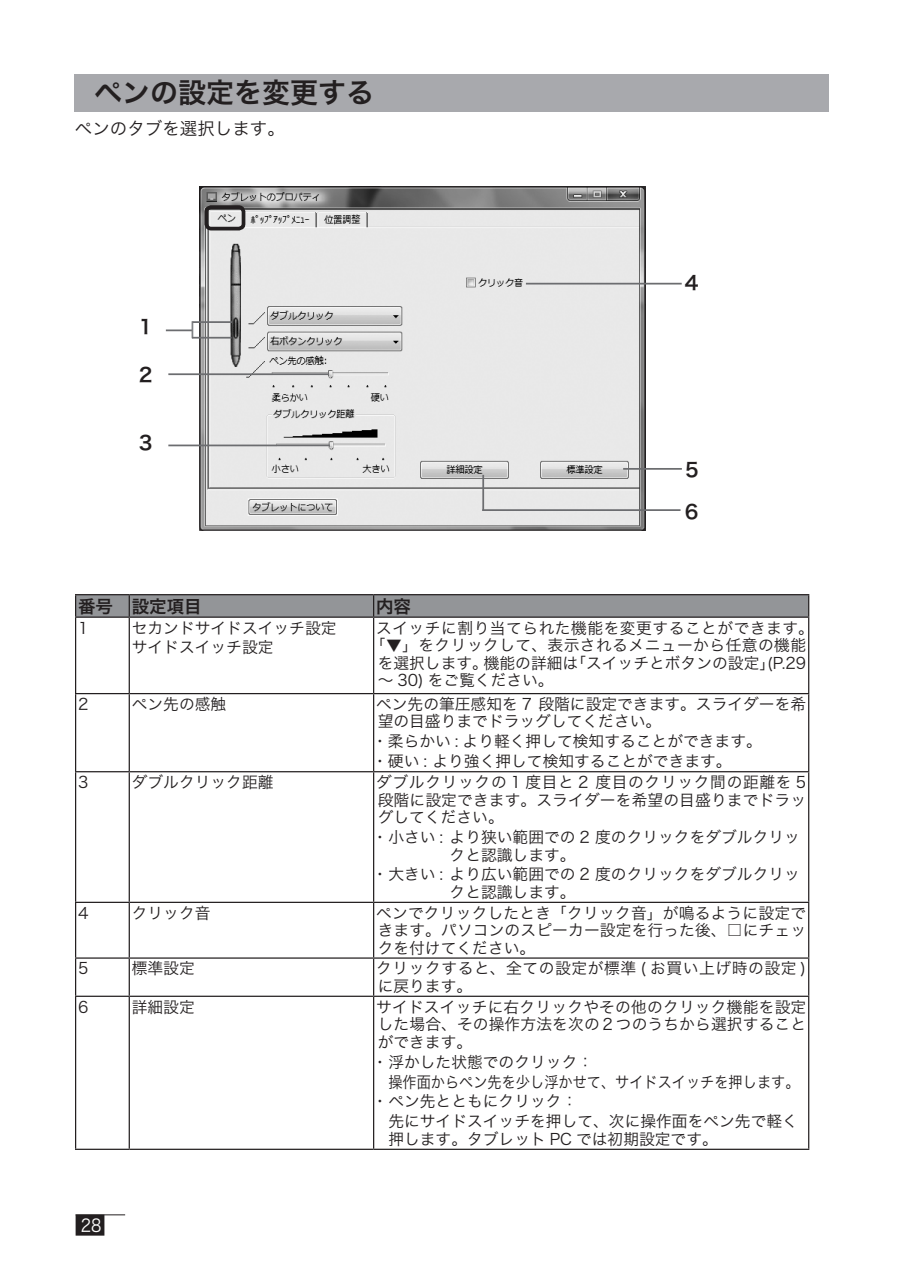
<style>
.page{position:relative;width:903px;height:1275px;background:#fff}
.page>*{position:absolute;margin:0;border:0;box-sizing:border-box;transform-origin:0 0}
.t1{font:28px "Hira Kaku Pro W6";color:#231f20}
.t2{font:19.25px "Hira Kaku Pro W6";color:#231f20}
.t3{font:17.5px "Hira Kaku Pro W3";color:#231f20}
.t4{font:17.5px "Hira Kaku Pro W6";color:#231f20}
.t5{font:17.5px "Hira Kaku Pro W3";color:#fff;scale:.9 1}
.t6{font:15.75px/17.5px "Hira Kaku Pro W3";color:#231f20}
.t7{font:15.75px "Hira Kaku Pro W3";letter-spacing:.03em;color:#231f20}
.t8{font:15.75px/17.5px "Hira Kaku Pro W3";letter-spacing:.035em;color:#231f20}
.t9{font:15.75px "Hira Kaku Pro W3";color:#231f20;scale:.9 1}
</style>
<div class="page">
<div style="left:76px;top:1215px;width:28px;height:21px;background:#231f20"></div>
<hr style="left:76px;top:1214px;width:49px;height:1px;background:#231f20">
<img style="left:202px;top:189px;width:441px;height:339px">
<div style="left:200px;top:187px;width:445px;height:343px;border:1px solid #231f20"></div>
<hr style="left:75px;top:594px;width:54px;height:1px;background:#231f20">
<hr style="left:129px;top:594px;width:245px;height:1px;background:#231f20">
<hr style="left:374px;top:594px;width:435px;height:1px;background:#231f20">
<div style="left:75px;top:595px;width:734px;height:21px;background:#939598"></div>
<hr style="left:75px;top:616px;width:54px;height:2px;background:#231f20">
<hr style="left:75px;top:618px;width:1px;height:75px;background:#231f20">
<hr style="left:129px;top:616px;width:245px;height:2px;background:#231f20">
<hr style="left:129px;top:618px;width:1px;height:75px;background:#231f20">
<hr style="left:374px;top:616px;width:435px;height:2px;background:#231f20">
<hr style="left:373px;top:618px;width:1px;height:75px;background:#231f20">
<hr style="left:808px;top:618px;width:1px;height:75px;background:#231f20">
<hr style="left:75px;top:693px;width:54px;height:1px;background:#231f20">
<hr style="left:75px;top:694px;width:1px;height:77px;background:#231f20">
<hr style="left:129px;top:693px;width:245px;height:1px;background:#231f20">
<hr style="left:129px;top:694px;width:1px;height:77px;background:#231f20">
<hr style="left:374px;top:693px;width:435px;height:1px;background:#231f20">
<hr style="left:373px;top:694px;width:1px;height:77px;background:#231f20">
<hr style="left:808px;top:694px;width:1px;height:77px;background:#231f20">
<hr style="left:75px;top:771px;width:54px;height:1px;background:#231f20">
<hr style="left:75px;top:772px;width:1px;height:130px;background:#231f20">
<hr style="left:129px;top:771px;width:245px;height:1px;background:#231f20">
<hr style="left:129px;top:772px;width:1px;height:130px;background:#231f20">
<hr style="left:374px;top:771px;width:435px;height:1px;background:#231f20">
<hr style="left:373px;top:772px;width:1px;height:130px;background:#231f20">
<hr style="left:808px;top:772px;width:1px;height:130px;background:#231f20">
<hr style="left:75px;top:902px;width:54px;height:1px;background:#231f20">
<hr style="left:75px;top:903px;width:1px;height:54px;background:#231f20">
<hr style="left:129px;top:902px;width:245px;height:1px;background:#231f20">
<hr style="left:129px;top:903px;width:1px;height:54px;background:#231f20">
<hr style="left:374px;top:902px;width:435px;height:1px;background:#231f20">
<hr style="left:373px;top:903px;width:1px;height:54px;background:#231f20">
<hr style="left:808px;top:903px;width:1px;height:54px;background:#231f20">
<hr style="left:75px;top:957px;width:54px;height:2px;background:#231f20">
<hr style="left:75px;top:959px;width:1px;height:37px;background:#231f20">
<hr style="left:129px;top:957px;width:245px;height:2px;background:#231f20">
<hr style="left:129px;top:959px;width:1px;height:37px;background:#231f20">
<hr style="left:374px;top:957px;width:435px;height:2px;background:#231f20">
<hr style="left:373px;top:959px;width:1px;height:37px;background:#231f20">
<hr style="left:808px;top:959px;width:1px;height:37px;background:#231f20">
<hr style="left:75px;top:996px;width:54px;height:1px;background:#231f20">
<hr style="left:75px;top:997px;width:1px;height:152px;background:#231f20">
<hr style="left:129px;top:996px;width:245px;height:1px;background:#231f20">
<hr style="left:129px;top:997px;width:1px;height:152px;background:#231f20">
<hr style="left:374px;top:996px;width:435px;height:1px;background:#231f20">
<hr style="left:373px;top:997px;width:1px;height:152px;background:#231f20">
<hr style="left:808px;top:997px;width:1px;height:152px;background:#231f20">
<hr style="left:75px;top:1149px;width:54px;height:1px;background:#231f20">
<hr style="left:129px;top:1149px;width:245px;height:1px;background:#231f20">
<hr style="left:374px;top:1149px;width:435px;height:1px;background:#231f20">
<div style="left:74px;top:74px;width:754px;height:38px;background:#a8a9ad"></div>
<hr style="left:168px;top:373px;width:161px;height:2px;background:#6c6d70">
<hr style="left:166px;top:329px;width:27px;height:2px;background:#6c6d70">
<hr style="left:168px;top:445px;width:162px;height:1px;background:#6c6d70">
<svg style="left:192px;top:323px;width:1px;height:14px"></svg>
<hr style="left:192px;top:321px;width:40px;height:2px;background:#6c6d70">
<hr style="left:192px;top:337px;width:39px;height:2px;background:#6c6d70">
<hr style="left:526px;top:283px;width:156px;height:2px;background:#6c6d70">
<hr style="left:623px;top:468px;width:59px;height:2px;background:#6c6d70">
<div style="left:204px;top:205px;width:41px;height:25px;border:4px solid #231f20;border-radius:5px"></div>
<hr style="left:482px;top:509px;width:198px;height:2px;background:#6c6d70">
<hr style="left:482px;top:475px;width:2px;height:36px;background:#6c6d70">
<h1 class="t1" style="left:94px;top:67px;width:281px">ペンの設定を変更する</h1>
<p class="t3" style="left:75px;top:113px;width:212px">ペンのタブを選択します。</p>
<p class="t2" style="left:139px;top:309px;width:15px">1</p>
<p class="t2" style="left:139px;top:357px;width:15px">2</p>
<p class="t2" style="left:139px;top:425px;width:15px">3</p>
<p class="t2" style="left:685px;top:265px;width:15px">4</p>
<p class="t2" style="left:685px;top:453px;width:15px">5</p>
<p class="t2" style="left:685px;top:495px;width:15px">6</p>
<p class="t4" style="left:78px;top:590px;width:125px">番号 設定項目</p>
<p class="t4" style="left:376px;top:590px;width:36px">内容</p>
<p class="t6" style="left:78px;top:618px;width:12px">1</p>
<p class="t6" style="left:132px;top:616px;width:206px;line-height:19.9px">セカンドサイドスイッチ設定サイドスイッチ設定</p>
<p class="t7" style="left:376px;top:614px;width:439px">スイッチに割り当てられた機能を変更することができます。</p>
<p class="t7" style="left:370px;top:631px;width:438px">「▼」をクリックして、表示されるメニューから任意の機能</p>
<p class="t6" style="left:378px;top:653px;width:430px">を選択します。機能の詳細は「スイッチとボタンの設定」(P.29</p>
<p class="t6" style="left:378px;top:670px;width:177px">〜 30) をご覧ください。</p>
<p class="t6" style="left:78px;top:694px;width:12px">2</p>
<p class="t6" style="left:132px;top:694px;width:96px">ペン先の感触</p>
<p class="t6" style="left:376px;top:694px;width:432px">ペン先の筆圧感知を 7 段階に設定できます。スライダーを希望の目盛りまでドラッグしてください。</p>
<p class="t6" style="left:372px;top:730px;width:391px;line-height:19.9px">・柔らかい : より軽く押して検知することができます。・硬い : より強く押して検知することができます。</p>
<p class="t6" style="left:78px;top:772px;width:12px">3</p>
<p class="t6" style="left:132px;top:772px;width:143px">ダブルクリック距離</p>
<p class="t6" style="left:376px;top:772px;width:432px;text-align:justify">ダブルクリックの 1 度目と 2 度目のクリック間の距離を 5段階に設定できます。スライダーを希望の目盛りまでドラッグしてください。</p>
<p class="t6" style="left:450px;top:827px;width:352px;text-indent:-77px">・小さい : より狭い範囲での 2 度のクリックをダブルクリックと認識します。</p>
<p class="t6" style="left:450px;top:865px;width:352px;text-indent:-77px">・大きい : より広い範囲での 2 度のクリックをダブルクリックと認識します。</p>
<p class="t6" style="left:78px;top:903px;width:12px">4</p>
<p class="t6" style="left:132px;top:903px;width:80px">クリック音</p>
<p class="t6" style="left:376px;top:903px;width:431px;text-align:justify">ペンでクリックしたとき「クリック音」が鳴るように設定できます。パソコンのスピーカー設定を行った後、□にチェックを付けてください。</p>
<p class="t6" style="left:78px;top:959px;width:12px">5</p>
<p class="t6" style="left:132px;top:959px;width:64px">標準設定</p>
<p class="t8" style="left:376px;top:959px;width:432px">クリックすると、全ての設定が標準 ( お買い上げ時の設定 )に戻ります。</p>
<p class="t6" style="left:78px;top:997px;width:12px">6</p>
<p class="t6" style="left:132px;top:997px;width:64px">詳細設定</p>
<p class="t6" style="left:376px;top:997px;width:432px;text-align:justify">サイドスイッチに右クリックやその他のクリック機能を設定した場合、その操作方法を次の２つのうちから選択することができます。</p>
<p class="t6" style="left:372px;top:1052px;width:222px">・浮かした状態でのクリック：</p>
<p class="t9" style="left:388px;top:1067px;width:458px">操作面からペン先を少し浮かせて、サイドスイッチを押します。</p>
<p class="t6" style="left:372px;top:1092px;width:207px">・ペン先とともにクリック：</p>
<p class="t6" style="left:388px;top:1112px;width:411px">先にサイドスイッチを押して、次に操作面をペン先で軽く</p>
<p class="t6" style="left:388px;top:1129px;width:331px">押します。タブレット PC では初期設定です。</p>
<p class="t5" style="left:81px;top:1210px;width:24px">28</p>
</div>
